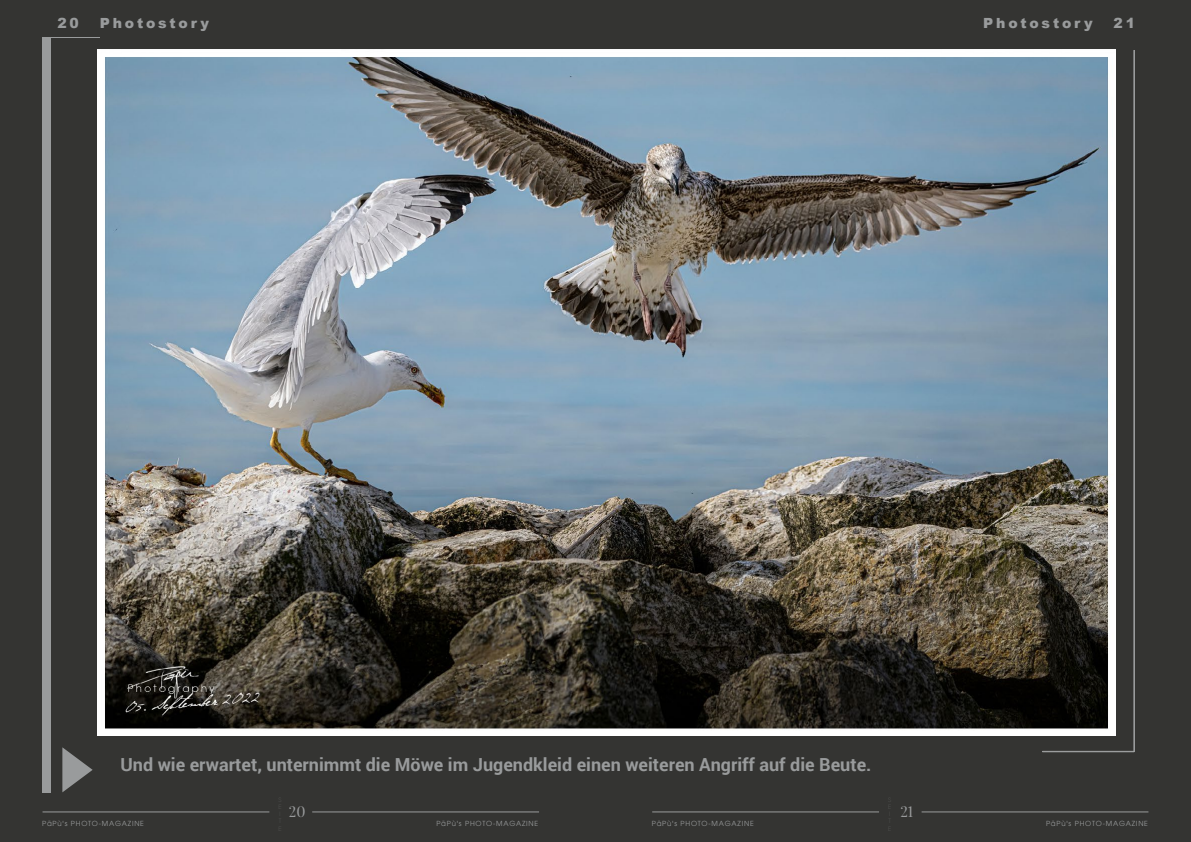
<style>
.page{position:relative;width:1191px;height:842px;background:#343432}
.page>*{position:absolute;margin:0;border:0;box-sizing:border-box;transform-origin:0 0}
.t1{font:700 18px "Roboto";color:#999b9c}
.t2{font:15px "Playfair Display";color:#999b9c}
.t3{font:900 14px "Arial";letter-spacing:.2em;color:#999b9c}
.t4{font:7px "Avant Garde LT";letter-spacing:.11em;color:#999b9c}
</style>
<div class="page">
<hr style="left:652px;top:811px;width:227px;height:1px;background:#999b9c">
<hr style="left:921px;top:811px;width:227px;height:1px;background:#999b9c">
<hr style="left:43px;top:811px;width:226px;height:1px;background:#999b9c">
<hr style="left:312px;top:811px;width:227px;height:1px;background:#999b9c">
<div style="left:43px;top:37px;width:8px;height:755px;background:#999b9c"></div>
<hr style="left:43px;top:37px;width:57px;height:1px;background:#999b9c">
<hr style="left:1042px;top:751px;width:92px;height:1px;background:#999b9c">
<hr style="left:1134px;top:50px;width:1px;height:701px;background:#999b9c">
<svg style="left:62px;top:747px;width:31px;height:45px"></svg>
<img style="left:97px;top:50px;width:1018px;height:685px">
<h3 class="t3" style="left:57px;top:13px;width:23px">20</h3>
<h3 class="t3" style="left:100px;top:13px;width:111px">Photostory</h3>
<h3 class="t3" style="left:983px;top:13px;width:111px">Photostory</h3>
<h3 class="t3" style="left:1113px;top:13px;width:23px">21</h3>
<h1 class="t1" style="left:120px;top:751px;width:752px">Und wie erwartet, unternimmt die Möwe im Jugendkleid einen weiteren Angriff auf die Beute.</h1>
<h2 class="t2" style="left:289px;top:802px;width:18px">20</h2>
<h2 class="t2" style="left:900px;top:802px;width:14px">21</h2>
<p class="t4" style="left:42px;top:819px;width:103px">PäPù's PHOTO-MAGAZINE</p>
<p class="t4" style="left:436px;top:819px;width:103px">PäPù's PHOTO-MAGAZINE</p>
<p class="t4" style="left:652px;top:819px;width:103px">PäPù's PHOTO-MAGAZINE</p>
<p class="t4" style="left:1046px;top:819px;width:103px">PäPù's PHOTO-MAGAZINE</p>
</div>
